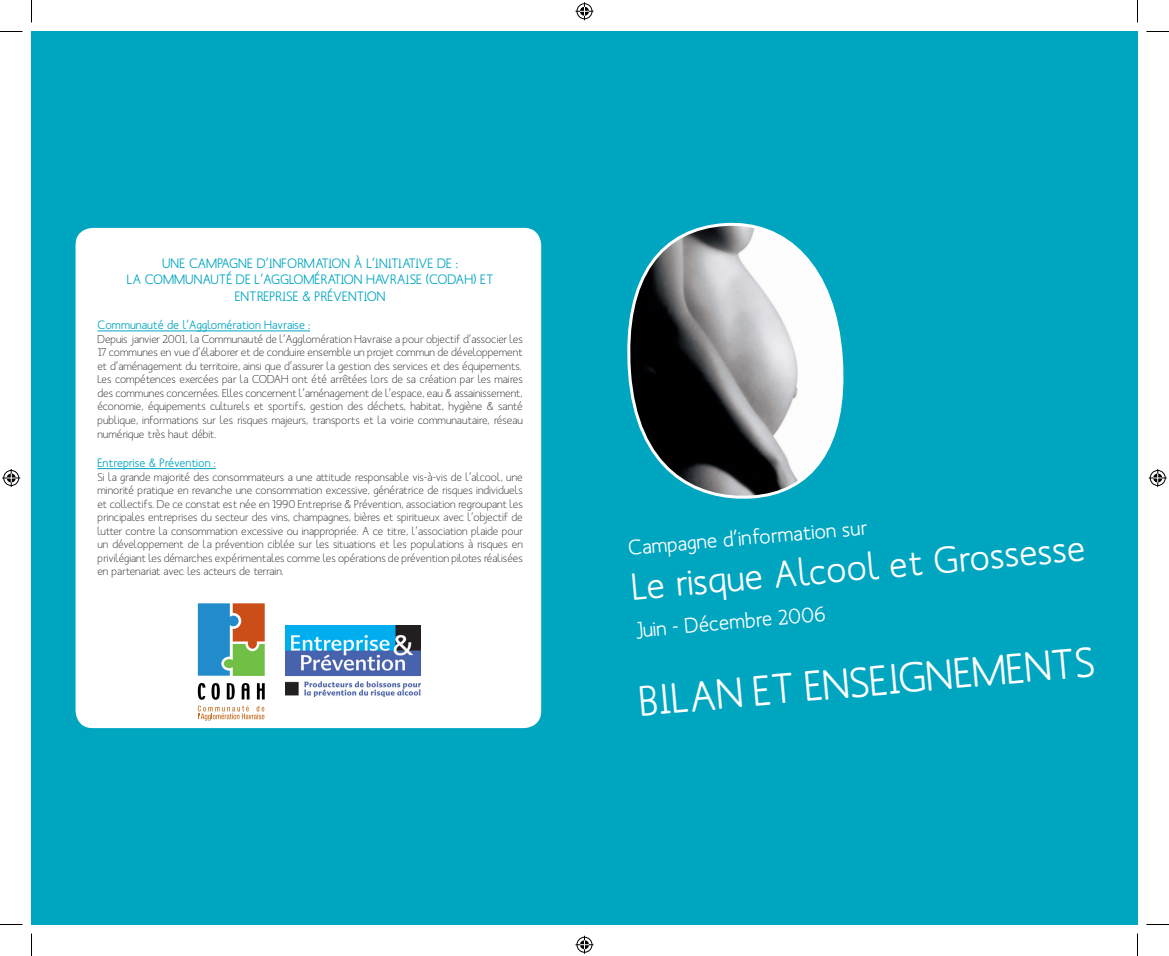
<style>
.page{position:relative;width:1169px;height:956px;background:#fff}
.page>*{position:absolute;margin:0;border:0;box-sizing:border-box;transform-origin:0 0}
.t1{font:500 42px "Mank Sans";color:#fff}
.t2{font:500 37.5px "Mank Sans";color:#fff}
.t3{font:500 21px "Mank Sans";color:#fff}
.t4{font:500 13.5px/16.2px "Mank Sans";color:#00a5c0;text-align:center}
.t5{font:500 12px "Mank Sans";color:#00a5c0}
.t6{font:11.25px/13.6px "Mank Sans";color:#231f20;text-align:justify}
</style>
<div class="page">
<div style="left:32px;top:32px;width:1105px;height:892px;background:#00a5c0"></div>
<div style="left:75px;top:227px;width:467px;height:502px;background:#fff;border-radius:18px"></div>
<div style="left:74px;top:226px;width:468px;height:504px;border:2px solid #00a5c0;border-radius:18px"></div>
<hr style="left:97px;top:331px;width:213px;height:1px;background:#00a5c0">
<hr style="left:97px;top:468px;width:119px;height:1px;background:#00a5c0">
<div style="left:189px;top:587px;width:239px;height:141px;background:#fff"></div>
<svg style="left:198px;top:683px;width:67px;height:38px"></svg>
<svg style="left:198px;top:603px;width:67px;height:73px;background:#6d9189"></svg>
<img style="left:285px;top:625px;width:135px;height:72px">
<svg style="left:627px;top:222px;width:217px;height:277px"></svg>
<svg style="left:0;top:31px;width:22px;height:1px"></svg>
<svg style="left:1146px;top:31px;width:23px;height:1px"></svg>
<svg style="left:0;top:924px;width:22px;height:1px"></svg>
<svg style="left:1146px;top:924px;width:23px;height:1px"></svg>
<svg style="left:31px;top:0;width:1px;height:22px"></svg>
<svg style="left:31px;top:933px;width:1px;height:23px"></svg>
<svg style="left:1137px;top:0;width:1px;height:22px"></svg>
<svg style="left:1137px;top:933px;width:1px;height:23px"></svg>
<svg style="left:575px;top:2px;width:18px;height:18px"></svg>
<svg style="left:575px;top:936px;width:18px;height:18px"></svg>
<svg style="left:2px;top:469px;width:18px;height:18px"></svg>
<svg style="left:1148px;top:469px;width:18px;height:18px"></svg>
<p class="t4" style="left:127px;top:255px;width:368px">UNE CAMPAGNE D’INFORMATION À L’INITIATIVE DE :<br>LA COMMUNAUTÉ DE L’AGGLOMÉRATION HAVRAISE (CODAH) ET<br>ENTREPRISE &amp; PRÉVENTION</p>
<p class="t5" style="left:97px;top:318px;width:214px">Communauté de l’Agglomération Havraise :</p>
<p class="t6" style="left:97px;top:332px;width:427px">Depuis janvier 2001, la Communauté de l’Agglomération Havraise a pour objectif d’associer les 17 communes en vue d’élaborer et de conduire ensemble un projet commun de développement et d’aménagement du territoire, ainsi que d’assurer la gestion des services et des équipements.<br>Les compétences exercées par la CODAH ont été arrêtées lors de sa création par les maires des communes concernées. Elles concernent l’aménagement de l’espace, eau &amp; assainissement, économie, équipements culturels et sportifs, gestion des déchets, habitat, hygiène &amp; santé publique, informations sur les risques majeurs, transports et la voirie communautaire, réseau numérique très haut débit.</p>
<p class="t5" style="left:97px;top:455px;width:120px">Entreprise &amp; Prévention :</p>
<p class="t6" style="left:97px;top:470px;width:427px">Si la grande majorité des consommateurs a une attitude responsable vis-à-vis de l’alcool, une minorité pratique en revanche une consommation excessive, génératrice de risques individuels et collectifs. De ce constat est née en 1990 Entreprise &amp; Prévention, association regroupant les principales entreprises du secteur des vins, champagnes, bières et spiritueux avec l’objectif de lutter contre la consommation excessive ou inappropriée. A ce titre, l’association plaide pour un développement de la prévention ciblée sur les situations et les populations à risques en privilégiant les démarches expérimentales comme les opérations de prévention pilotes réalisées en partenariat avec les acteurs de terrain.</p>
<h3 class="t3" style="left:627px;top:535px;width:241px;rotate:-5deg">Campagne d’information sur</h3>
<h2 class="t2" style="left:629px;top:563px;width:456px;rotate:-5deg">Le risque Alcool et Grossesse</h2>
<h3 class="t3" style="left:634px;top:617px;width:192px;rotate:-5deg">Juin - Décembre 2006</h3>
<h1 class="t1" style="left:637px;top:675px;width:458px;rotate:-5deg">BILAN ET ENSEIGNEMENTS</h1>
</div>
